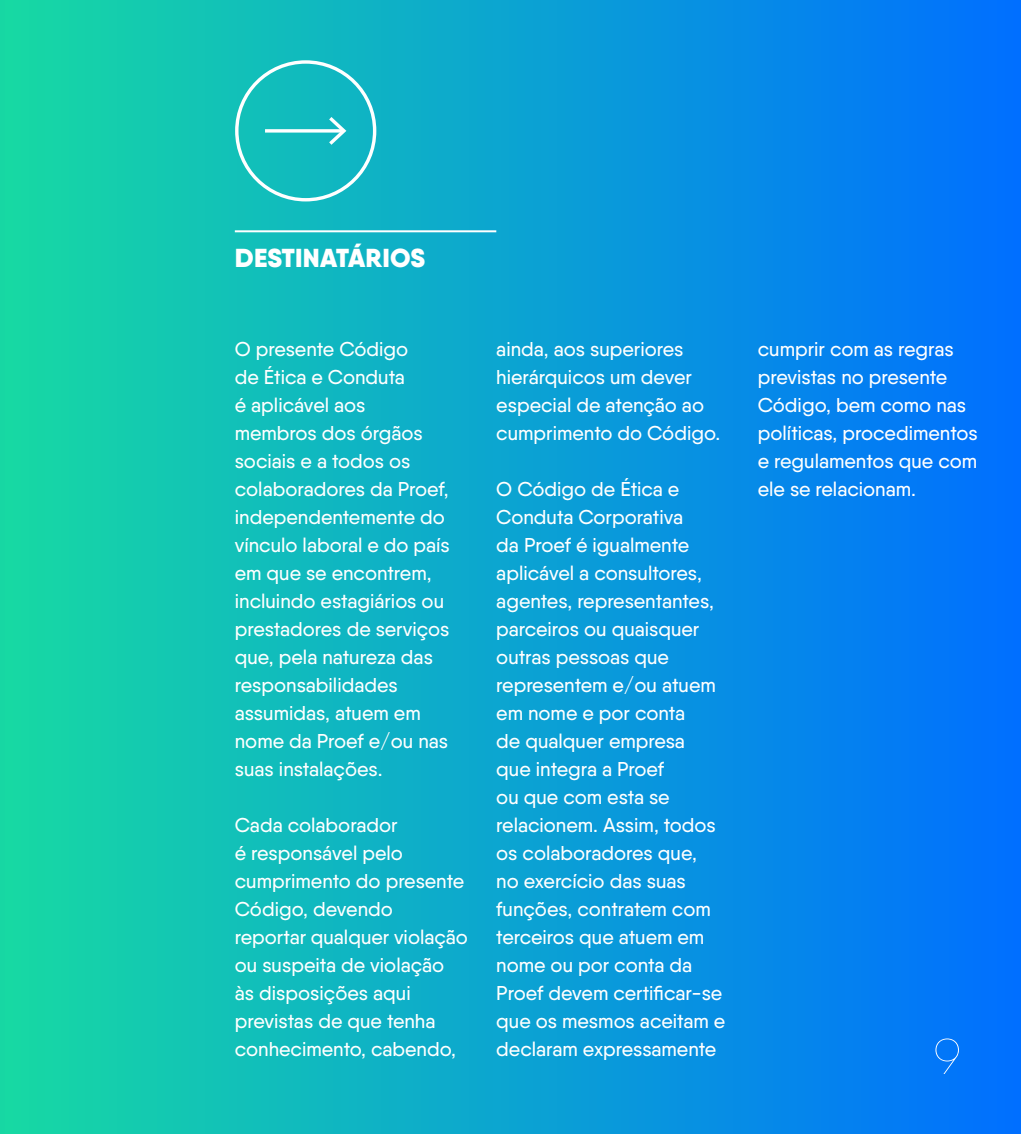
<style>
.page{position:relative;width:1021px;height:1134px;background:#fff}
.page>*{position:absolute;margin:0;border:0;box-sizing:border-box;transform-origin:0 0}
.t1{font:100 50px "Qanelas";color:#fff}
.t2{font:900 26px "Qanelas";letter-spacing:.01em;color:#fff}
.t3{font:500 20px/28px "Qanelas";color:#fff}
</style>
<div class="page">
<div style="left:0;top:0;width:1020px;height:1134px;background:linear-gradient(to right,#18daa3,#006fff)"></div>
<hr style="left:235px;top:230px;width:261px;height:2px;background:#fff">
<div style="left:235px;top:60px;width:141px;height:141px;border:3px solid #fff;border-radius:50%"></div>
<svg style="left:265px;top:129px;width:64px;height:4px"></svg>
<svg style="left:329px;top:117px;width:17px;height:28px"></svg>
<h2 class="t2" style="left:235px;top:241px;width:192px">DESTINATÁRIOS</h2>
<p class="t3" style="left:235px;top:334px;width:216px">O presente Código<br>de Ética e Conduta<br>é aplicável aos membros dos órgãos sociais e a todos os colaboradores da Proef, independentemente do vínculo laboral e do país em que se encontrem, incluindo estagiários ou prestadores de serviços que, pela natureza das responsabilidades assumidas, atuem em nome da Proef e/ou nas suas instalações.</p>
<p class="t3" style="left:235px;top:810px;width:234px">Cada colaborador<br>é responsável pelo cumprimento do presente<br>Código, devendo reportar qualquer violação ou suspeita de violação às disposições aqui previstas de que tenha conhecimento, cabendo,</p>
<p class="t3" style="left:496px;top:334px;width:225px">ainda, aos superiores hierárquicos um dever especial de atenção ao cumprimento do Código.</p>
<p class="t3" style="left:496px;top:474px;width:230px">O Código de Ética e<br>Conduta Corporativa<br>da Proef é igualmente aplicável a consultores, agentes, representantes, parceiros ou quaisquer outras pessoas que representem e/ou atuem em nome e por conta<br>de qualquer empresa<br>que integra a Proef<br>ou que com esta se relacionem. Assim, todos os colaboradores que,<br>no exercício das suas funções, contratem com terceiros que atuem em nome ou por conta da<br>Proef devem certificar-se que os mesmos aceitam e declaram expressamente</p>
<p class="t3" style="left:757px;top:334px;width:221px">cumprir com as regras previstas no presente<br>Código, bem como nas políticas, procedimentos e regulamentos que com ele se relacionam.</p>
<h1 class="t1" style="left:933px;top:1026px;width:29px">9</h1>
</div>
